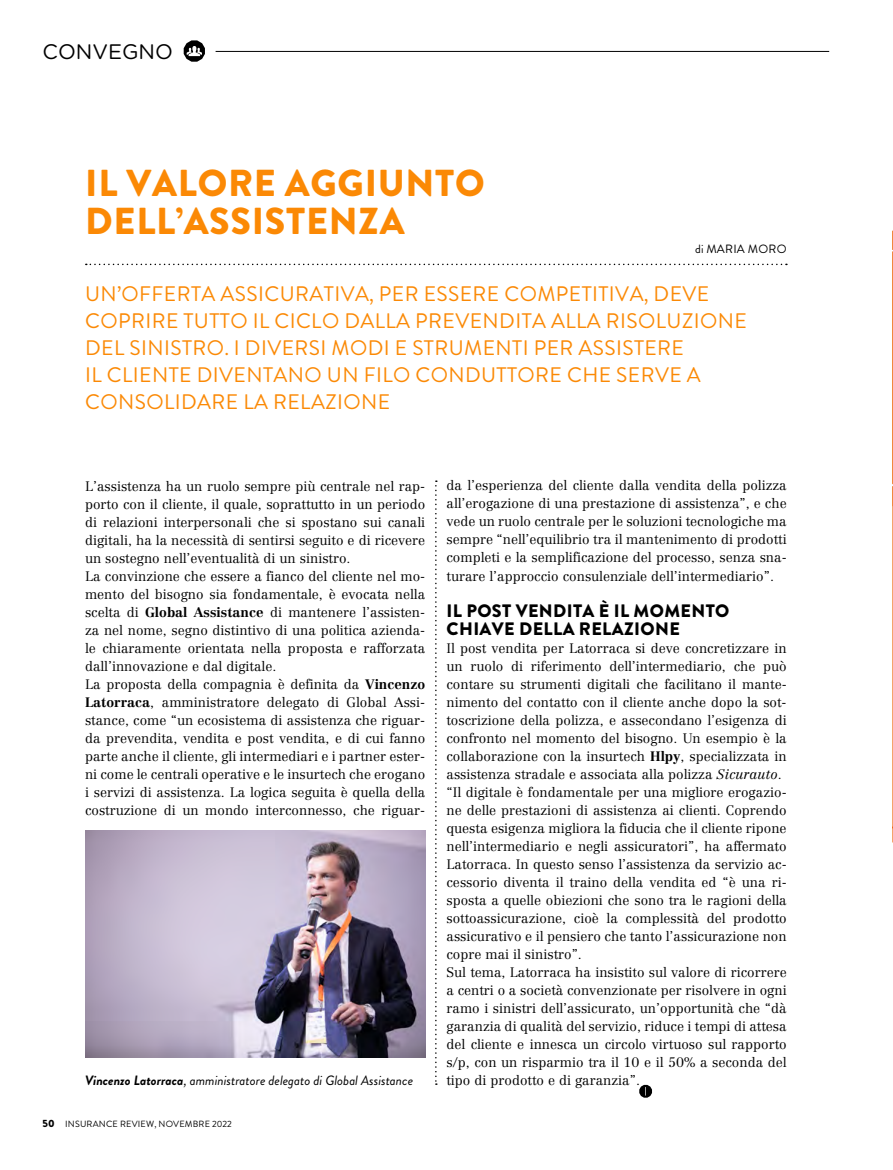
<style>
.page{position:relative;width:893px;height:1170px;background:#fff}
.page>*{position:absolute;margin:0;border:0;box-sizing:border-box;transform-origin:0 0}
.t1{font:900 37.5px/37.5px "Brandon Grotesque";letter-spacing:.02em;color:#fb8905}
.t2{font:21px/27px "Brandon Grotesque";letter-spacing:.02em;color:#fb8905}
.t3{font:21px "Gotham Rounded";color:#000}
.t4{font:900 18px/18px "Brandon Grotesque";letter-spacing:.02em;color:#000}
.t5{font:300 13.5px/18px "Centennial LT Std";color:#000}
.t6{font:italic 13.5px "Brandon Grotesque";color:#000}
.t7{font:12px "Brandon Grotesque";letter-spacing:.02em;color:#000}
.t8{font:9px "Brandon Grotesque";letter-spacing:.02em;color:#000}
.s1{font-weight:700}
.s2{font-style:italic}
.s3{font-weight:900;font-size:10.5px}
</style>
<div class="page">
<svg style="left:435px;top:480px;width:2px;height:604px"></svg>
<svg style="left:86px;top:263px;width:701px;height:2px"></svg>
<img style="left:85px;top:830px;width:340px;height:227px">
<svg style="left:639px;top:1084px;width:13px;height:13px"></svg>
<svg style="left:184px;top:40px;width:21px;height:22px"></svg>
<hr style="left:216px;top:51px;width:613px;height:1px;background:#000">
<svg style="left:892px;top:230px;width:1px;height:613px"></svg>
<h2 class="t3" style="left:43px;top:37px;width:132px">CONVEGNO</h2>
<h1 class="t1" style="left:85px;top:165px;width:401px">IL VALORE AGGIUNTO<br>DELL’ASSISTENZA</h1>
<p class="t7" style="left:695px;top:240px;width:93px">di MARIA MORO</p>
<p class="t2" style="left:85px;top:281px;width:663px">UN’OFFERTA ASSICURATIVA, PER ESSERE COMPETITIVA, DEVE COPRIRE TUTTO IL CICLO DALLA PREVENDITA ALLA RISOLUZIONE DEL SINISTRO. I DIVERSI MODI E STRUMENTI PER ASSISTERE<br>IL CLIENTE DIVENTANO UN FILO CONDUTTORE CHE SERVE A CONSOLIDARE LA RELAZIONE</p>
<p class="t5" style="left:85px;top:477px;width:342px">L’assistenza ha un ruolo sempre più centrale nel rap&shy;porto con il cliente, il quale, soprattutto in un periodo di relazioni interpersonali che si spostano sui canali digitali, ha la necessità di sentirsi seguito e di ricevere un sostegno nell’eventualità di un sinistro.<br>La convinzione che essere a fianco del cliente nel mo&shy;mento del bisogno sia fondamentale, è evocata nella scelta di <span class="s1">Global Assistance</span> di mantenere l’assisten&shy;za nel nome, segno distintivo di una politica azienda&shy;le chiaramente orientata nella proposta e rafforzata dall’innovazione e dal digitale.<br>La proposta della compagnia è definita da <span class="s1">Vincenzo Latorraca</span>, amministratore delegato di Global Assi&shy;stance, come “un ecosistema di assistenza che riguar&shy;da prevendita, vendita e post vendita, e di cui fanno parte anche il cliente, gli intermediari e i partner ester&shy;ni come le centrali operative e le insurtech che erogano i servizi di assistenza. La logica seguita è quella della costruzione di un mondo interconnesso, che riguar-</p>
<p class="t5" style="left:446px;top:476px;width:342px;text-align:justify">da l’esperienza del cliente dalla vendita della polizza all’erogazione di una prestazione di assistenza”, e che vede un ruolo centrale per le soluzioni tecnologiche ma sempre “nell’equilibrio tra il mantenimento di prodotti completi e la semplificazione del processo, senza sna&shy;turare l’approccio consulenziale dell’intermediario”.</p>
<h3 class="t4" style="left:447px;top:601px;width:284px">IL POST VENDITA È IL MOMENTO<br>CHIAVE DELLA RELAZIONE</h3>
<p class="t5" style="left:446px;top:639px;width:342px">Il post vendita per Latorraca si deve concretizzare in un ruolo di riferimento dell’intermediario, che può contare su strumenti digitali che facilitano il mante&shy;nimento del contatto con il cliente anche dopo la sot&shy;toscrizione della polizza, e assecondano l’esigenza di confronto nel momento del bisogno. Un esempio è la collaborazione con la insurtech <span class="s1">Hlpy</span>, specializzata in assistenza stradale e associata alla polizza <span class="s2">Sicurauto</span>. “Il digitale è fondamentale per una migliore erogazio&shy;ne delle prestazioni di assistenza ai clienti. Coprendo questa esigenza migliora la fiducia che il cliente ripone nell’intermediario e negli assicuratori”, ha affermato Latorraca. In questo senso l’assistenza da servizio ac&shy;cessorio diventa il traino della vendita ed “è una ri&shy;sposta a quelle obiezioni che sono tra le ragioni della sottoassicurazione, cioè la complessità del prodotto assicurativo e il pensiero che tanto l’assicurazione non copre mai il sinistro”.<br>Sul tema, Latorraca ha insistito sul valore di ricorrere a centri o a società convenzionate per risolvere in ogni ramo i sinistri dell’assicurato, un’opportunità che “dà garanzia di qualità del servizio, riduce i tempi di attesa del cliente e innesca un circolo virtuoso sul rapporto s/p, con un risparmio tra il 10 e il 50% a seconda del tipo di prodotto e di garanzia”.</p>
<p class="t6" style="left:85px;top:1070px;width:330px"><span class="s1">Vincenzo Latorraca</span>, amministratore delegato di Global Assistance</p>
<p class="t8" style="left:43px;top:1117px;width:191px"><span class="s3">50</span> INSURANCE REVIEW, NOVEMBRE 2022</p>
</div>
